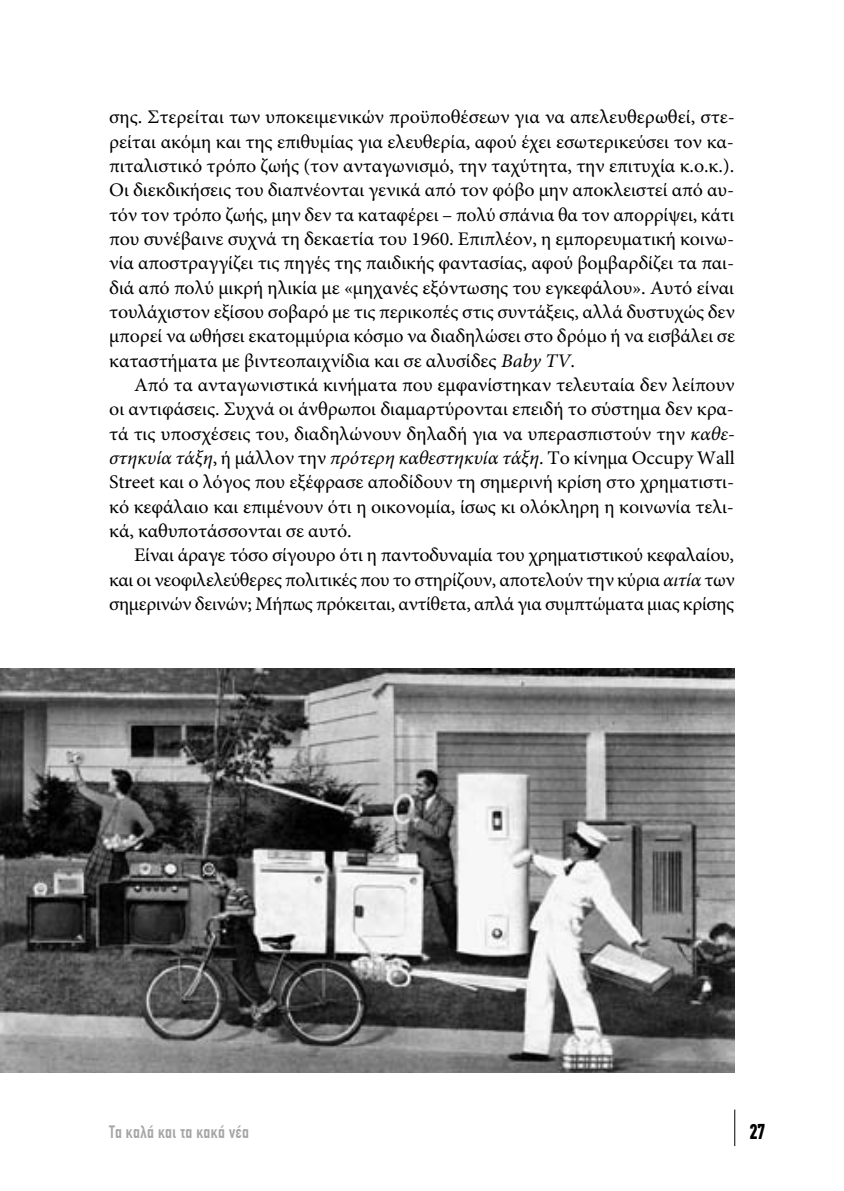
<style>
.page{position:relative;width:844px;height:1191px;background:#fff}
.page>*{position:absolute;margin:0;border:0;box-sizing:border-box;transform-origin:0 0}
.t1{font:700 condensed 21px "CF Din";color:#000}
.t2{font:19.25px/24.3px "Minion Pro";letter-spacing:-.005em;color:#000;text-align:justify;scale:1.04 1}
.t3{font:condensed 17.5px "CF Din";letter-spacing:.025em;color:#a5a5a5}
.s1{font-style:italic}
</style>
<div class="page">
<hr style="left:734px;top:1109px;width:1px;height:37px;background:#000">
<img style="left:0;top:668px;width:734px;height:404px">
<p class="t2" style="left:109px;top:105px;width:603px;text-align:left">σης. Στερείται των υποκειμενικών προϋποθέσεων για να απελευθερωθεί, στε&shy;ρείται ακόμη και της επιθυμίας για ελευθερία, αφού έχει εσωτερικεύσει τον κα&shy;πιταλιστικό τρόπο ζωής (τον ανταγωνισμό, την ταχύτητα, την επιτυχία κ.ο.κ.).<br>Οι διεκδικήσεις του διαπνέονται γενικά από τον φόβο μην αποκλειστεί από αυ&shy;τόν τον τρόπο ζωής, μην δεν τα καταφέρει – πολύ σπάνια θα τον απορρίψει, κάτι που συνέβαινε συχνά τη δεκαετία του 1960. Επιπλέον, η εμπορευματική κοινω&shy;νία αποστραγγίζει τις πηγές της παιδικής φαντασίας, αφού βομβαρδίζει τα παι&shy;διά από πολύ μικρή ηλικία με «μηχανές εξόντωσης του εγκεφάλου». Αυτό είναι τουλάχιστον εξίσου σοβαρό με τις περικοπές στις συντάξεις, αλλά δυστυχώς δεν μπορεί να ωθήσει εκατομμύρια κόσμο να διαδηλώσει στο δρόμο ή να εισβάλει σε καταστήματα με βιντεοπαιχνίδια και σε αλυσίδες <span class="s1">Baby TV</span>.</p>
<p class="t2" style="left:109px;top:372px;width:603px;text-indent:25px">Από τα ανταγωνιστικά κινήματα που εμφανίστηκαν τελευταία δεν λείπουν οι αντιφάσεις. Συχνά οι άνθρωποι διαμαρτύρονται επειδή το σύστημα δεν κρα&shy;τά τις υποσχέσεις του, διαδηλώνουν δηλαδή για να υπερασπιστούν την <span class="s1">καθε&shy;στηκυία τάξη</span>, ή μάλλον την <span class="s1">πρότερη καθεστηκυία τάξη</span>. Το κίνημα Occupy Wall Street και ο λόγος που εξέφρασε αποδίδουν τη σημερινή κρίση στο χρηματιστι&shy;κό κεφάλαιο και επιμένουν ότι η οικονομία, ίσως κι ολόκληρη η κοινωνία τελι&shy;κά, καθυποτάσσονται σε αυτό.</p>
<p class="t2" style="left:109px;top:543px;width:603px;text-indent:25px">Είναι άραγε τόσο σίγουρο ότι η παντοδυναμία του χρηματιστικού κεφαλαίου, και οι νεοφιλελεύθερες πολιτικές που το στηρίζουν, αποτελούν την κύρια <span class="s1">αιτία</span> των σημερινών δεινών; Μήπως πρόκειται, αντίθετα, απλά για συμπτώματα μιας κρίσης</p>
<p class="t3" style="left:109px;top:1122px;width:141px">Τα καλά και τα κακά νέα</p>
<p class="t1" style="left:749px;top:1120px;width:17px">27</p>
</div>
